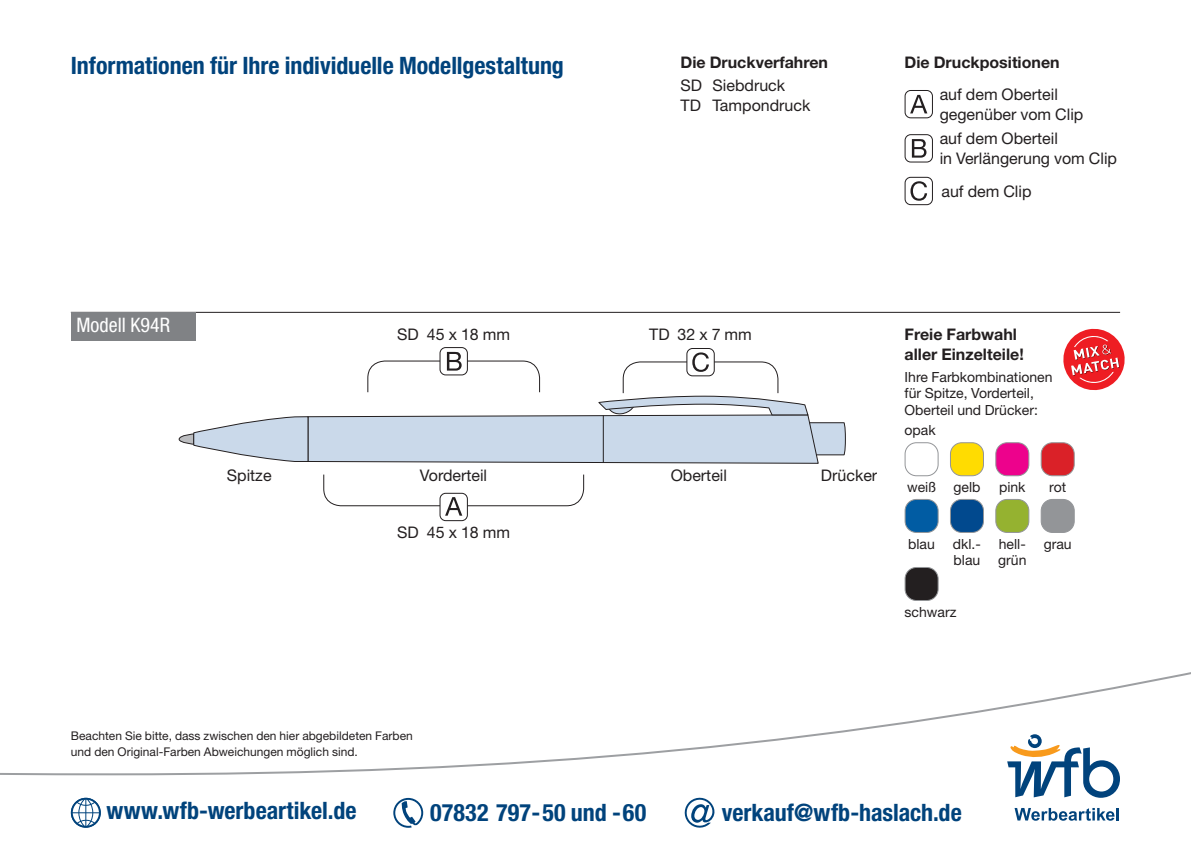
<style>
.page{position:relative;width:1191px;height:842px;background:#fff}
.page>*{position:absolute;margin:0;border:0;box-sizing:border-box;transform-origin:0 0}
.t1{font:700 condensed 24px "Helvetica Neue LT Pro";color:#01437c}
.t2{font:condensed 20px "Helvetica Neue LT Pro";color:#fff}
.t3{font:16px/20px "Helvetica Neue LT Pro";color:#231f20}
.t4{font:700 16px/20px "Helvetica Neue LT Pro";color:#231f20}
.t5{font:14px/16.8px "Helvetica Neue LT Pro";color:#231f20}
.t6{font:12px/16px "Helvetica Neue LT Pro";color:#231f20}
</style>
<div class="page">
<svg style="left:0;top:672px;width:1191px;height:104px"></svg>
<svg style="left:1014px;top:808px;width:104px;height:13px"></svg>
<svg style="left:1007px;top:734px;width:113px;height:64px"></svg>
<svg style="left:71px;top:798px;width:30px;height:30px"></svg>
<div style="left:904px;top:90px;width:29px;height:28px;border:1px solid #231f20;border-radius:6px"></div>
<svg style="left:910px;top:95px;width:17px;height:18px"></svg>
<div style="left:904px;top:177px;width:29px;height:28px;border:1px solid #231f20;border-radius:6px"></div>
<svg style="left:910px;top:181px;width:17px;height:20px"></svg>
<div style="left:904px;top:134px;width:29px;height:29px;border:1px solid #231f20;border-radius:6px"></div>
<svg style="left:912px;top:139px;width:14px;height:19px"></svg>
<svg style="left:393px;top:798px;width:30px;height:30px"></svg>
<svg style="left:684px;top:798px;width:30px;height:30px"></svg>
<hr style="left:71px;top:312px;width:1049px;height:1px;background:#231f20">
<div style="left:71px;top:312px;width:125px;height:28px;background:#808285"></div>
<div style="left:686px;top:348px;width:28px;height:28px;border:1px solid #231f20;border-radius:6px"></div>
<div style="left:439px;top:493px;width:29px;height:28px;border:1px solid #231f20;border-radius:6px"></div>
<svg style="left:323px;top:474px;width:261px;height:42px"></svg>
<svg style="left:440px;top:348px;width:27px;height:27px"></svg>
<div style="left:439px;top:347px;width:29px;height:28px;border:1px solid #231f20;border-radius:6px"></div>
<svg style="left:179px;top:352px;width:667px;height:112px"></svg>
<svg style="left:1063px;top:329px;width:61px;height:61px"></svg>
<div style="left:1041px;top:499px;width:33px;height:33px;background:#939598;border-radius:11px"></div>
<div style="left:1040px;top:499px;width:34px;height:34px;border:1px solid #939598;border-radius:11px"></div>
<div style="left:905px;top:567px;width:33px;height:33px;background:#231f20;border-radius:11px"></div>
<div style="left:904px;top:567px;width:34px;height:34px;border:1px solid #939598;border-radius:11px"></div>
<div style="left:1041px;top:443px;width:33px;height:33px;background:#da2128;border-radius:11px"></div>
<div style="left:1040px;top:442px;width:34px;height:34px;border:1px solid #939598;border-radius:11px"></div>
<div style="left:995px;top:443px;width:33px;height:33px;background:#ed028c;border-radius:11px"></div>
<div style="left:995px;top:442px;width:34px;height:34px;border:1px solid #939598;border-radius:11px"></div>
<div style="left:950px;top:443px;width:33px;height:33px;background:#ffdc01;border-radius:11px"></div>
<div style="left:950px;top:442px;width:34px;height:34px;border:1px solid #939598;border-radius:11px"></div>
<div style="left:904px;top:442px;width:34px;height:34px;border:1px solid #939598;border-radius:11px"></div>
<div style="left:995px;top:499px;width:33px;height:33px;background:#95b230;border-radius:11px"></div>
<div style="left:995px;top:499px;width:34px;height:34px;border:1px solid #939598;border-radius:11px"></div>
<div style="left:905px;top:499px;width:33px;height:33px;background:#015ca3;border-radius:11px"></div>
<div style="left:904px;top:499px;width:34px;height:34px;border:1px solid #939598;border-radius:11px"></div>
<div style="left:950px;top:499px;width:33px;height:33px;background:#01498e;border-radius:11px"></div>
<div style="left:950px;top:499px;width:34px;height:34px;border:1px solid #939598;border-radius:11px"></div>
<h1 class="t1" style="left:71px;top:51px;width:494px">Informationen für Ihre individuelle Modellgestaltung</h1>
<p class="t4" style="left:680px;top:52px;width:149px">Die Druckverfahren</p>
<p class="t3" style="left:680px;top:75px;width:131px">SD Siebdruck<br>TD Tampondruck</p>
<p class="t4" style="left:904px;top:52px;width:157px">Die Druckpositionen</p>
<p class="t3" style="left:939px;top:84px;width:145px">auf dem Oberteil gegenüber vom Clip</p>
<p class="t3" style="left:939px;top:128px;width:179px">auf dem Oberteil<br>in Verlängerung vom Clip</p>
<p class="t3" style="left:941px;top:181px;width:92px">auf dem Clip</p>
<p class="t2" style="left:77px;top:313px;width:95px">Modell K94R</p>
<p class="t3" style="left:397px;top:324px;width:114px">SD 45 x 18 mm</p>
<p class="t3" style="left:649px;top:324px;width:104px">TD 32 x 7 mm</p>
<p class="t3" style="left:227px;top:465px;width:46px">Spitze</p>
<p class="t3" style="left:420px;top:465px;width:69px">Vorderteil</p>
<p class="t3" style="left:670px;top:465px;width:58px">Oberteil</p>
<p class="t3" style="left:821px;top:465px;width:58px">Drücker</p>
<p class="t3" style="left:397px;top:522px;width:114px">SD 45 x 18 mm</p>
<p class="t4" style="left:904px;top:324px;width:121px">Freie Farbwahl aller Einzelteile!</p>
<p class="t5" style="left:904px;top:368px;width:149px">Ihre Farbkombinationen für Spitze, Vorderteil,<br>Oberteil und Drücker:</p>
<p class="t5" style="left:904px;top:421px;width:33px">opak</p>
<p class="t5" style="left:907px;top:478px;width:75px">weiß gelb</p>
<p class="t5" style="left:999px;top:478px;width:28px">pink</p>
<p class="t5" style="left:1049px;top:478px;width:18px">rot</p>
<p class="t5" style="left:908px;top:535px;width:28px">blau</p>
<p class="t5" style="left:953px;top:535px;width:30px">dkl.- blau</p>
<p class="t5" style="left:904px;top:603px;width:53px">schwarz</p>
<p class="t5" style="left:998px;top:535px;width:30px">hell&shy;grün</p>
<p class="t5" style="left:1043px;top:535px;width:29px">grau</p>
<p class="t6" style="left:71px;top:727px;width:343px">Beachten Sie bitte, dass zwischen den hier abgebildeten Farben und den Original-Farben Abweichungen möglich sind.</p>
<h1 class="t1" style="left:106px;top:795px;width:251px">www.wfb-werbeartikel.de</h1>
<h1 class="t1" style="left:430px;top:798px;width:218px">07832 797-50 und -60</h1>
<h1 class="t1" style="left:722px;top:798px;width:241px">verkauf@wfb-haslach.de</h1>
</div>
